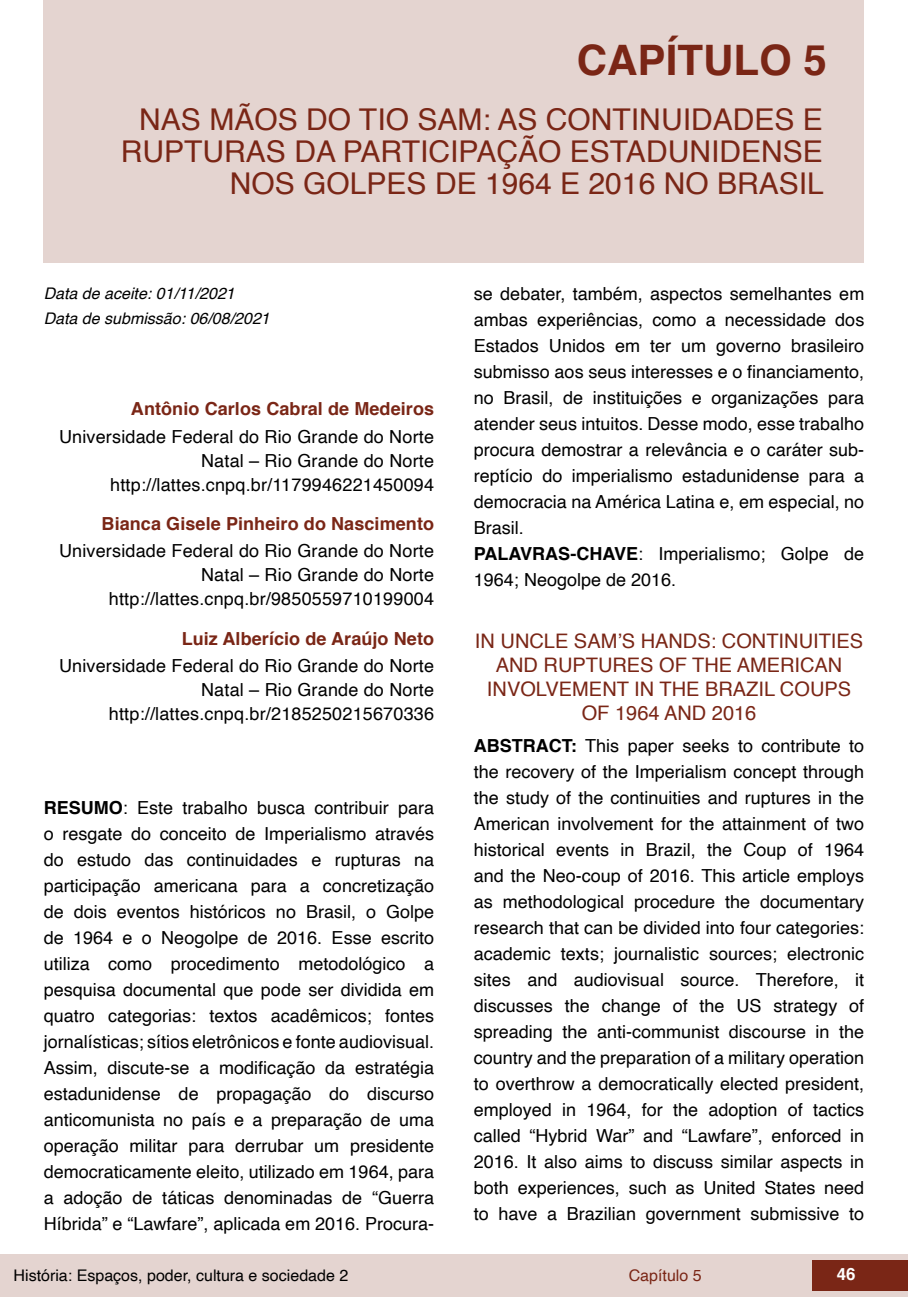
<style>
.page{position:relative;width:908px;height:1304px;background:#fff}
.page>*{position:absolute;margin:0;border:0;box-sizing:border-box;transform-origin:0 0}
.t1{font:700 42px "Helvetica";color:#7a2616}
.t2{font:30px/32px "Helvetica";color:#7a2616;text-align:right}
.t3{font:20px/24px "Helvetica";color:#7a2616;text-align:center}
.t4{font:18px/26px "Helvetica";color:#000;text-align:right}
.t5{font:700 18px "Helvetica";letter-spacing:.005em;color:#7a2616}
.t6{font:700 16.8px "Helvetica";color:#fff}
.t7{font:italic 16px "Helvetica";color:#000}
.t8{font:16px "Helvetica";color:#000}
.t9{font:16px "Helvetica";color:#7a2616}
.s1{font-weight:700}
</style>
<div class="page">
<div style="left:0;top:1254px;width:906px;height:43px;background:#e4d4d0"></div>
<div style="left:812px;top:1261px;width:95px;height:30px;background:#7a2616"></div>
<div style="left:44px;top:0;width:819px;height:263px;background:#e4d4d0"></div>
<h1 class="t1" style="left:576px;top:26px;width:251px">CAPÍTULO 5</h1>
<h2 class="t2" style="left:121px;top:104px;width:704px">NAS MÃOS DO TIO SAM: AS CONTINUIDADES E<br>RUPTURAS DA PARTICIPAÇÃO ESTADUNIDENSE<br>NOS GOLPES DE 1964 E 2016 NO BRASIL</h2>
<p class="t7" style="left:44px;top:280px;width:192px">Data de aceite: 01/11/2021</p>
<p class="t7" style="left:44px;top:306px;width:227px">Data de submissão: 06/08/2021</p>
<p class="t5" style="left:131px;top:395px;width:304px">Antônio Carlos Cabral de Medeiros</p>
<p class="t4" style="left:59px;top:425px;width:376px;line-height:24px">Universidade Federal do Rio Grande do Norte<br>Natal – Rio Grande do Norte http://lattes.cnpq.br/1179946221450094</p>
<p class="t5" style="left:101px;top:509px;width:334px">Bianca Gisele Pinheiro do Nascimento</p>
<p class="t4" style="left:59px;top:540px;width:376px;line-height:24px">Universidade Federal do Rio Grande do Norte<br>Natal – Rio Grande do Norte http://lattes.cnpq.br/9850559710199004</p>
<p class="t5" style="left:181px;top:624px;width:254px">Luiz Alberício de Araújo Neto</p>
<p class="t4" style="left:59px;top:654px;width:376px;line-height:24px">Universidade Federal do Rio Grande do Norte<br>Natal – Rio Grande do Norte http://lattes.cnpq.br/2185250215670336</p>
<p class="t4" style="left:44px;top:795px;width:392px;text-align:justify"><span class="s1">RESUMO</span>: Este trabalho busca contribuir para o resgate do conceito de Imperialismo através do estudo das continuidades e rupturas na participação americana para a concretização de dois eventos históricos no Brasil, o Golpe de 1964 e o Neogolpe de 2016. Esse escrito utiliza como procedimento metodológico a pesquisa documental que pode ser dividida em quatro categorias: textos acadêmicos; fontes jornalísticas; sítios eletrônicos e fonte audiovisual.<br>Assim, discute-se a modificação da estratégia estadunidense de propagação do discurso anticomunista no país e a preparação de uma operação militar para derrubar um presidente democraticamente eleito, utilizado em 1964, para a adoção de táticas denominadas de “Guerra Híbrida” e “Lawfare”, aplicada em 2016. Procura-</p>
<p class="t4" style="left:473px;top:281px;width:392px;text-align:left">se debater, também, aspectos semelhantes em ambas experiências, como a necessidade dos Estados Unidos em ter um governo brasileiro submisso aos seus interesses e o financiamento, no Brasil, de instituições e organizações para atender seus intuitos. Desse modo, esse trabalho procura demostrar a relevância e o caráter sub&shy;reptício do imperialismo estadunidense para a democracia na América Latina e, em especial, no Brasil.<br><span class="s1">PALAVRAS-CHAVE</span>: Imperialismo; Golpe de 1964; Neogolpe de 2016.</p>
<p class="t3" style="left:475px;top:630px;width:389px">IN UNCLE SAM’S HANDS: CONTINUITIES<br>AND RUPTURES OF THE AMERICAN<br>INVOLVEMENT IN THE BRAZIL COUPS<br>OF 1964 AND 2016</p>
<p class="t4" style="left:473px;top:733px;width:392px;text-align:justify"><span class="s1">ABSTRACT:</span> This paper seeks to contribute to the recovery of the Imperialism concept through the study of the continuities and ruptures in the American involvement for the attainment of two historical events in Brazil, the Coup of 1964 and the Neo-coup of 2016. This article employs as methodological procedure the documentary research that can be divided into four categories: academic texts; journalistic sources; electronic sites and audiovisual source. Therefore, it discusses the change of the US strategy of spreading the anti-communist discourse in the country and the preparation of a military operation to overthrow a democratically elected president, employed in 1964, for the adoption of tactics called “Hybrid War” and “Lawfare”, enforced in 2016. It also aims to discuss similar aspects in both experiences, such as United States need to have a Brazilian government submissive to</p>
<p class="t8" style="left:14px;top:1263px;width:336px">História: Espaços, poder, cultura e sociedade 2</p>
<p class="t9" style="left:628px;top:1263px;width:74px">Capítulo 5</p>
<p class="t6" style="left:836px;top:1261px;width:20px">46</p>
</div>
